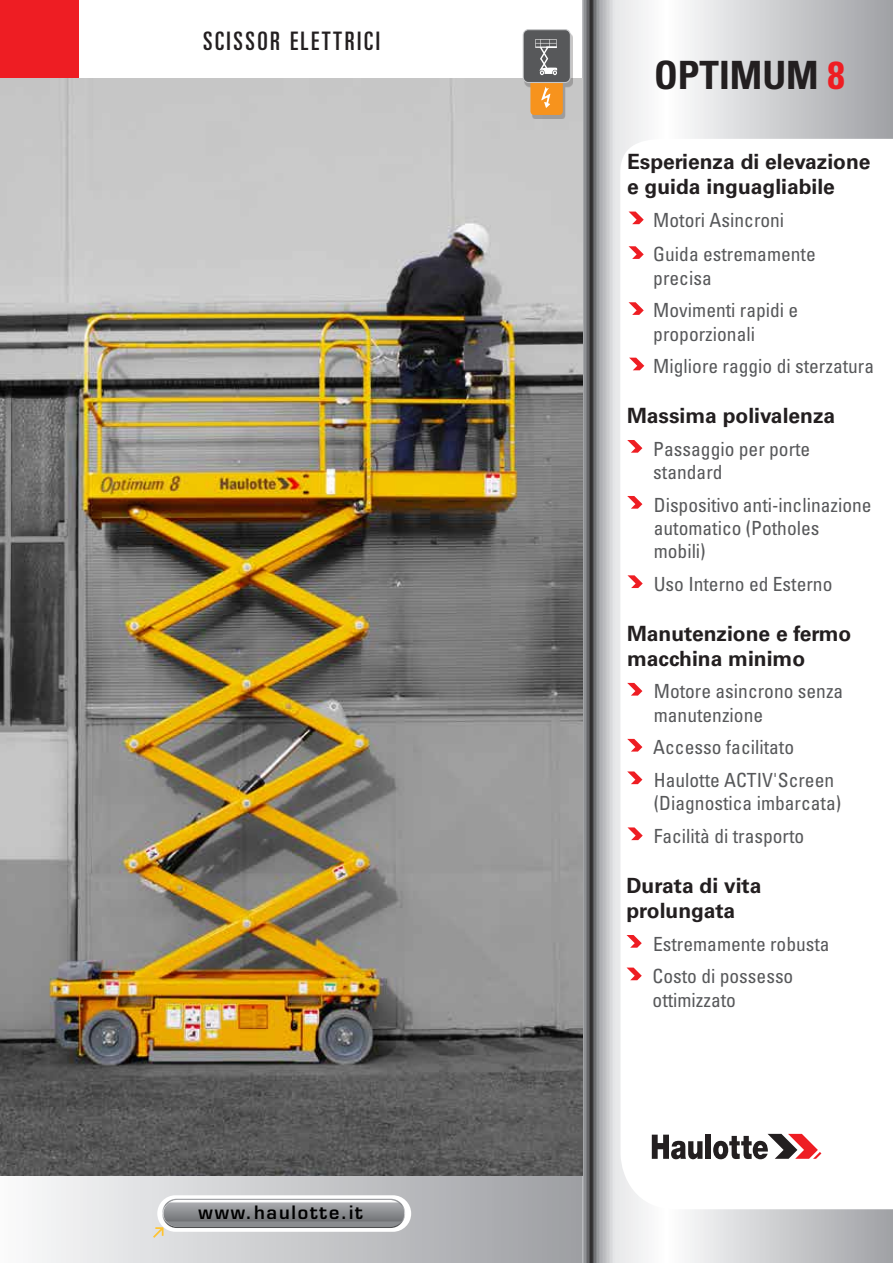
<style>
.page{position:relative;width:893px;height:1263px;background:#fff}
.page>*{position:absolute;margin:0;border:0;box-sizing:border-box;transform-origin:0 0}
.t1{font:700 condensed 39px "Univers";color:#231f20}
.t2{font:ultra-condensed 25.5px "Univers";letter-spacing:.1em;color:#231f20}
.t3{font:700 21px/25.2px "Univers";color:#231f20}
.t4{font:condensed 19.5px/23.4px "Univers";color:#57585a}
.t5{font:600 18px "Eurostile";letter-spacing:.1em;color:#000}
.s1{color:#ee1d23}
</style>
<div class="page">
<div style="left:0;top:1177px;width:589px;height:86px;background:linear-gradient(to right,#f9fafa,#9c9da1)"></div>
<div style="left:157px;top:1195px;width:254px;height:37px;background:linear-gradient(to right,#fefefe,#fff);border-radius:18px"></div>
<div style="left:162px;top:1199px;width:243px;height:29px;background:#a1a2a6;border-radius:15px"></div>
<svg style="left:153px;top:1200px;width:251px;height:38px"></svg>
<svg style="left:582px;top:0;width:311px;height:1263px"></svg>
<div style="left:0;top:0;width:79px;height:79px;background:#ee1d23"></div>
<img style="left:0;top:79px;width:583px;height:1097px">
<div style="left:525px;top:33px;width:48px;height:86px;background:#231f20;opacity:.25"></div>
<div style="left:530px;top:79px;width:33px;height:36px;background:#f7931d;border-radius:4px"></div>
<div style="left:523px;top:30px;width:47px;height:52px;background:#57585a;border-radius:5px"></div>
<div style="left:523px;top:29px;width:48px;height:54px;border:1px solid #c7c8ca;border-radius:5px"></div>
<svg style="left:535px;top:39px;width:22px;height:36px"></svg>
<svg style="left:541px;top:87px;width:10px;height:21px"></svg>
<svg style="left:629px;top:358px;width:15px;height:12px"></svg>
<svg style="left:629px;top:212px;width:15px;height:12px"></svg>
<svg style="left:627px;top:496px;width:15px;height:13px"></svg>
<svg style="left:627px;top:440px;width:15px;height:13px"></svg>
<svg style="left:627px;top:683px;width:15px;height:13px"></svg>
<svg style="left:627px;top:575px;width:16px;height:13px"></svg>
<svg style="left:629px;top:246px;width:15px;height:13px"></svg>
<svg style="left:629px;top:302px;width:15px;height:13px"></svg>
<svg style="left:627px;top:771px;width:15px;height:13px"></svg>
<svg style="left:627px;top:739px;width:15px;height:12px"></svg>
<svg style="left:627px;top:827px;width:16px;height:13px"></svg>
<svg style="left:626px;top:935px;width:16px;height:13px"></svg>
<svg style="left:626px;top:967px;width:16px;height:13px"></svg>
<h2 class="t2" style="left:203px;top:26px;width:178px">SCISSOR ELETTRICI</h2>
<p class="t5" style="left:199px;top:1201px;width:166px">www.haulotte.it</p>
<h1 class="t1" style="left:654px;top:52px;width:192px">OPTIMUM <span class="s1">8</span></h1>
<p class="t3" style="left:627px;top:149px;width:245px">Esperienza di elevazione e guida inguagliabile</p>
<p class="t4" style="left:653px;top:208px;width:133px">Motori Asincroni</p>
<p class="t4" style="left:653px;top:242px;width:164px">Guida estremamente precisa</p>
<p class="t4" style="left:653px;top:298px;width:147px">Movimenti rapidi e proporzionali</p>
<p class="t4" style="left:653px;top:354px;width:222px">Migliore raggio di sterzatura</p>
<p class="t3" style="left:627px;top:403px;width:210px">Massima polivalenza</p>
<p class="t4" style="left:653px;top:437px;width:159px">Passaggio per porte standard</p>
<p class="t4" style="left:654px;top:493px;width:219px">Dispositivo anti-inclinazione automatico (Potholes mobili)</p>
<p class="t4" style="left:654px;top:572px;width:180px">Uso Interno ed Esterno</p>
<p class="t3" style="left:627px;top:621px;width:226px">Manutenzione e fermo macchina minimo</p>
<p class="t4" style="left:654px;top:679px;width:191px">Motore asincrono senza manutenzione</p>
<p class="t4" style="left:653px;top:735px;width:142px">Accesso facilitato</p>
<p class="t4" style="left:654px;top:768px;width:189px">Haulotte ACTIV'Screen (Diagnostica imbarcata)</p>
<p class="t4" style="left:654px;top:824px;width:152px">Facilità di trasporto</p>
<p class="t3" style="left:626px;top:873px;width:136px">Durata di vita prolungata</p>
<p class="t4" style="left:653px;top:932px;width:178px">Estremamente robusta</p>
<p class="t4" style="left:653px;top:964px;width:142px">Costo di possesso ottimizzato</p>
</div>
